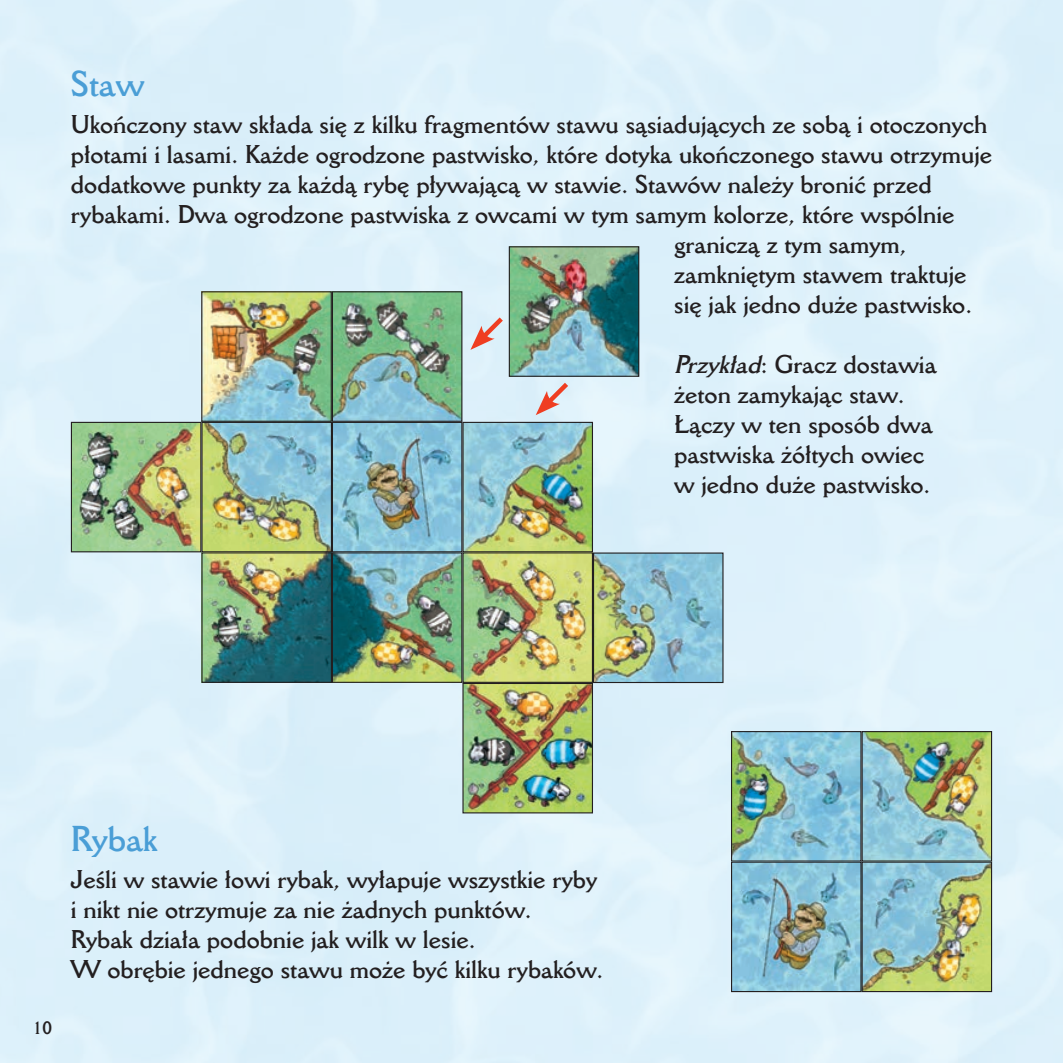
<style>
.page{position:relative;width:1063px;height:1063px;background:#fff}
.page>*{position:absolute;margin:0;border:0;box-sizing:border-box;transform-origin:0 0}
.t1{font:35px "Della Robbia EU Bold";color:#4a9ed6}
.t2{font:25px/30px "Della Robbia EU Bold";color:#231f20}
.t3{font:17.5px "Della Robbia EU Bold";color:#231f20}
.s1{font-style:italic}
</style>
<div class="page">
<img style="left:733px;top:864px;width:257px;height:126px">
<div style="left:731px;top:862px;width:131px;height:130px;border:1px solid #231f20"></div>
<div style="left:862px;top:862px;width:130px;height:130px;border:1px solid #231f20"></div>
<img style="left:864px;top:733px;width:126px;height:127px">
<div style="left:862px;top:731px;width:130px;height:131px;border:1px solid #231f20"></div>
<img style="left:733px;top:733px;width:127px;height:127px">
<div style="left:731px;top:731px;width:131px;height:131px;border:1px solid #231f20"></div>
<img style="left:595px;top:554px;width:127px;height:127px">
<div style="left:593px;top:552px;width:131px;height:131px;border:1px solid #231f20"></div>
<img style="left:203px;top:293px;width:257px;height:388px">
<div style="left:332px;top:422px;width:130px;height:130px;border:1px solid #231f20"></div>
<div style="left:332px;top:552px;width:130px;height:131px;border:1px solid #231f20"></div>
<div style="left:201px;top:422px;width:131px;height:130px;border:1px solid #231f20"></div>
<div style="left:201px;top:552px;width:131px;height:131px;border:1px solid #231f20"></div>
<img style="left:73px;top:424px;width:126px;height:126px">
<div style="left:71px;top:422px;width:130px;height:130px;border:1px solid #231f20"></div>
<div style="left:332px;top:291px;width:130px;height:131px;border:1px solid #231f20"></div>
<div style="left:201px;top:291px;width:131px;height:131px;border:1px solid #231f20"></div>
<img style="left:464px;top:424px;width:127px;height:387px">
<div style="left:462px;top:422px;width:131px;height:130px;border:1px solid #231f20"></div>
<div style="left:462px;top:552px;width:131px;height:131px;border:1px solid #231f20"></div>
<div style="left:462px;top:683px;width:131px;height:130px;border:1px solid #231f20"></div>
<img style="left:511px;top:248px;width:126px;height:127px">
<div style="left:509px;top:246px;width:130px;height:131px;border:1px solid #231f20"></div>
<svg style="left:470px;top:313px;width:38px;height:37px"></svg>
<svg style="left:536px;top:378px;width:37px;height:37px"></svg>
<p class="t1" style="left:71px;top:62px;width:75px">Staw</p>
<p class="t2" style="left:71px;top:109px;width:923px">Ukończony staw składa się z kilku fragmentów stawu sąsiadujących ze sobą i otoczonych płotami i lasami. Każde ogrodzone pastwisko, które dotyka ukończonego stawu otrzymuje dodatkowe punkty za każdą rybę pływającą w stawie. Stawów należy bronić przed</p>
<p class="t2" style="left:674px;top:199px;width:299px;text-indent:-603px">rybakami. Dwa ogrodzone pastwiska z owcami w tym samym kolorze, które wspólnie graniczą z tym samym, zamkniętym stawem traktuje się jak jedno duże pastwisko.</p>
<p class="t2" style="left:674px;top:349px;width:264px"><span class="s1">Przykład</span>: Gracz dostawia żeton zamykając staw.<br>Łączy w ten sposób dwa pastwiska żółtych owiec w jedno duże pastwisko.</p>
<p class="t3" style="left:33px;top:1017px;width:21px">10</p>
<p class="t1" style="left:71px;top:816px;width:88px">Rybak</p>
<p class="t2" style="left:71px;top:864px;width:534px">Jeśli w stawie łowi rybak, wyłapuje wszystkie ryby i nikt nie otrzymuje za nie żadnych punktów.<br>Rybak działa podobnie jak wilk w lesie.<br>W obrębie jednego stawu może być kilku rybaków.</p>
</div>
